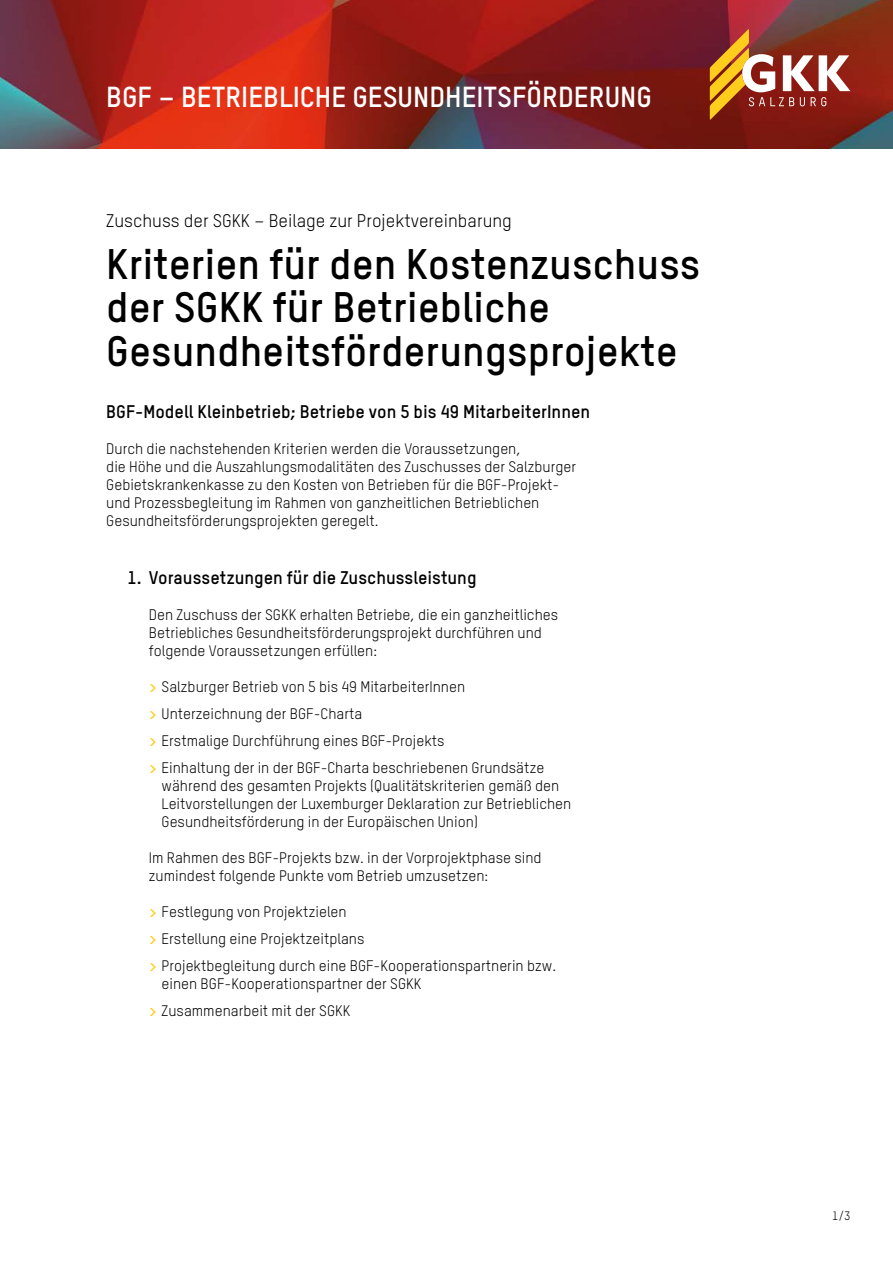
<style>
.page{position:relative;width:893px;height:1263px;background:#fff}
.page>*{position:absolute;margin:0;border:0;box-sizing:border-box;transform-origin:0 0}
.t1{font:700 42px/43.5px "TSTAR";color:#000}
.t2{font:700 28.5px "TSTAR";color:#fff}
.t3{font:700 18px "TSTAR";color:#000}
.t4{font:18px "TSTAR";color:#000}
.t5{font:15px/18px "TSTAR";color:#000}
.t6{font:12px "TSTAR";color:#000}
.s1{font-weight:700;color:#ffcd1c}
</style>
<div class="page">
<img style="left:0;top:0;width:893px;height:149px">
<svg style="left:710px;top:29px;width:140px;height:91px;background:#a85d41"></svg>
<h2 class="t2" style="left:106px;top:79px;width:547px">BGF – BETRIEBLICHE GESUNDHEITSFÖRDERUNG</h2>
<p class="t4" style="left:106px;top:209px;width:407px">Zuschuss der SGKK – Beilage zur Projektvereinbarung</p>
<h1 class="t1" style="left:106px;top:241px;width:596px">Kriterien für den Kostenzuschuss der SGKK für Betriebliche<br>Gesundheitsförderungsprojekte</h1>
<p class="t3" style="left:106px;top:400px;width:485px">BGF-Modell Kleinbetrieb; Betriebe von 5 bis 49 MitarbeiterInnen</p>
<p class="t5" style="left:106px;top:439px;width:471px">Durch die nachstehenden Kriterien werden die Voraussetzungen,<br>die Höhe und die Auszahlungsmodalitäten des Zuschusses der Salzburger Gebietskrankenkasse zu den Kosten von Betrieben für die BGF-Projekt&shy;und Prozessbegleitung im Rahmen von ganzheitlichen Betrieblichen Gesundheitsförderungsprojekten geregelt.</p>
<p class="t3" style="left:128px;top:566px;width:351px">1. Voraussetzungen für die Zuschussleistung</p>
<p class="t5" style="left:149px;top:605px;width:411px">Den Zuschuss der SGKK erhalten Betriebe, die ein ganzheitliches<br>Betriebliches Gesundheitsförderungsprojekt durchführen und folgende Voraussetzungen erfüllen:</p>
<p class="t5" style="left:149px;top:672px;width:397px;line-height:27px"><span class="s1">&gt;</span> Salzburger Betrieb von 5 bis 49 MitarbeiterInnen<br><span class="s1">&gt;</span> Unterzeichnung der BGF-Charta<br><span class="s1">&gt;</span> Erstmalige Durchführung eines BGF-Projekts<br><span class="s1">&gt;</span> Einhaltung der in der BGF-Charta beschriebenen Grundsätze</p>
<p class="t5" style="left:162px;top:776px;width:411px">während des gesamten Projekts (Qualitätskriterien gemäß den<br>Leitvorstellungen der Luxemburger Deklaration zur Betrieblichen<br>Gesundheitsförderung in der Europäischen Union)</p>
<p class="t5" style="left:149px;top:848px;width:394px">Im Rahmen des BGF-Projekts bzw. in der Vorprojektphase sind zumindest folgende Punkte vom Betrieb umzusetzen:</p>
<p class="t5" style="left:149px;top:897px;width:409px;line-height:27px"><span class="s1">&gt;</span> Festlegung von Projektzielen<br><span class="s1">&gt;</span> Erstellung eine Projektzeitplans<br><span class="s1">&gt;</span> Projektbegleitung durch eine BGF-Kooperationspartnerin bzw.</p>
<p class="t5" style="left:149px;top:969px;width:274px;line-height:27px;text-indent:13px">einen BGF-Kooperationspartner der SGKK <span class="s1">&gt;</span> Zusammenarbeit mit der SGKK</p>
<p class="t6" style="left:832px;top:1209px;width:20px">1/3</p>
</div>
